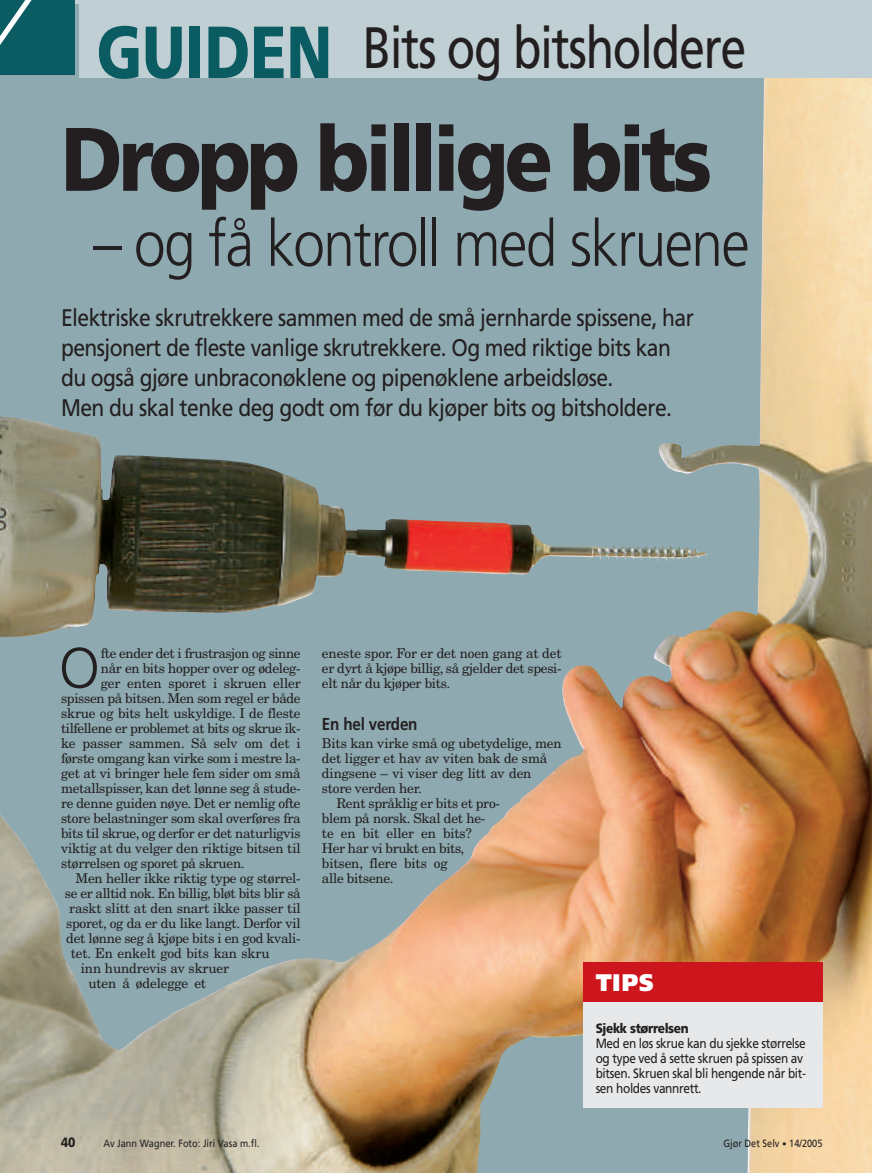
<style>
.page{position:relative;width:872px;height:1173px;background:#fff}
.page>*{position:absolute;margin:0;border:0;box-sizing:border-box;transform-origin:0 0}
.t1{font:900 90px "Frutiger";letter-spacing:-.05em;color:#231f20;scale:.88 1}
.t2{font:300 64.5px "Frutiger";letter-spacing:-.03em;color:#231f20;scale:.88 1}
.t3{font:58.35px "Frutiger";letter-spacing:-.03em;color:#231f20;scale:.8 1}
.t4{font:300 56.85px "Frutiger";color:#231f20}
.t5{font:24px/30px "Frutiger";letter-spacing:-.03em;color:#231f20;scale:.88 1}
.t6{font:900 24px "Frutiger";color:#fff;scale:.88 1}
.t7{font:700 17.25px "Frutiger";letter-spacing:-.01em;color:#231f20;scale:.88 1}
.t8{font:13.5px/15px "New Century Schlbk";letter-spacing:-.02em;color:#231f20;text-align:justify}
.t9{font:13.5px/15px "Frutiger";letter-spacing:-.03em;color:#231f20;scale:.88 1}
.t10{font:900 13.5px "Frutiger";letter-spacing:-.03em;color:#231f20;scale:.88 1}
.t11{font:10.5px "Frutiger";color:#231f20;scale:.88 1}
.s1{font-weight:900;font-size:73.65px;color:#0b5c62}
.s2{font-size:9px}
</style>
<div class="page">
<img style="left:0;top:0;width:872px;height:1173px">
<h3 class="t3" style="left:97px;top:25px;width:813px"><span class="s1">GUIDEN</span> Bits og bitsholdere</h3>
<h1 class="t1" style="left:61px;top:123px;width:741px">Dropp billige bits</h1>
<h2 class="t2" style="left:93px;top:217px;width:747px">– og få kontroll med skruene</h2>
<p class="t5" style="left:61px;top:304px;width:720px">Elektriske skrutrekkere sammen med de små jernharde spissene, har pensjonert de fleste vanlige skrutrekkere. Og med riktige bits kan du også gjøre unbraconøklene og pipenøklene arbeidsløse.<br>Men du skal tenke deg godt om før du kjøper bits og bitsholdere.</p>
<h3 class="t4" style="left:59px;top:645px;width:43px">O</h3>
<p class="t8" style="left:101px;top:647px;width:201px">fte ender det i frustrasjon og sinne</p>
<p class="t8" style="left:101px;top:662px;width:201px">når en bits hopper over og ødeleg-</p>
<p class="t8" style="left:101px;top:677px;width:201px">ger enten sporet i skruen eller</p>
<p class="t8" style="left:61px;top:692px;width:241px">spissen på bitsen. Men som regel er både</p>
<p class="t8" style="left:61px;top:707px;width:241px">skrue og bits helt uskyldige. I de fleste</p>
<p class="t8" style="left:61px;top:722px;width:241px">tilfellene er problemet at bits og skrue ik-</p>
<p class="t8" style="left:61px;top:737px;width:241px">ke passer sammen. Så selv om det i</p>
<p class="t8" style="left:61px;top:752px;width:241px">første omgang kan virke som i mestre la-</p>
<p class="t8" style="left:61px;top:767px;width:241px">get at vi bringer hele fem sider om små</p>
<p class="t8" style="left:61px;top:782px;width:241px">metallspisser, kan det lønne seg å stude-</p>
<p class="t8" style="left:61px;top:797px;width:241px">re denne guiden nøye. Det er nemlig ofte</p>
<p class="t8" style="left:61px;top:812px;width:241px">store belastninger som skal overføres fra</p>
<p class="t8" style="left:61px;top:827px;width:241px">bits til skrue, og derfor er det naturligvis</p>
<p class="t8" style="left:61px;top:842px;width:241px">viktig at du velger den riktige bitsen til</p>
<p class="t8" style="left:61px;top:857px;width:185px">størrelsen og sporet på skruen.</p>
<p class="t8" style="left:76px;top:872px;width:227px">Men heller ikke riktig type og størrel-</p>
<p class="t8" style="left:65px;top:887px;width:237px">se er alltid nok. En billig, bløt bits blir så</p>
<p class="t8" style="left:69px;top:902px;width:233px">raskt slitt at den snart ikke passer til</p>
<p class="t8" style="left:66px;top:917px;width:236px">sporet, og da er du like langt. Derfor vil</p>
<p class="t8" style="left:66px;top:932px;width:236px">det lønne seg å kjøpe bits i en god kvali-</p>
<p class="t8" style="left:71px;top:947px;width:200px">tet. En enkelt god bits kan skru</p>
<p class="t8" style="left:81px;top:962px;width:150px">inn hundrevis av skruer</p>
<p class="t8" style="left:88px;top:977px;width:119px">uten å ødelegge et</p>
<p class="t8" style="left:322px;top:647px;width:241px">eneste spor. For er det noen gang at det er dyrt å kjøpe billig, så gjelder det spesi&shy;elt når du kjøper bits.</p>
<p class="t7" style="left:322px;top:717px;width:110px">En hel verden</p>
<p class="t8" style="left:322px;top:737px;width:241px">Bits kan virke små og ubetydelige, men</p>
<p class="t8" style="left:322px;top:752px;width:227px">det ligger et hav av viten bak de små</p>
<p class="t8" style="left:322px;top:767px;width:211px">dingsene – vi viser deg litt av den</p>
<p class="t8" style="left:322px;top:782px;width:101px">store verden her.</p>
<p class="t8" style="left:336px;top:797px;width:165px">Rent språklig er bits et pro-</p>
<p class="t8" style="left:322px;top:812px;width:165px">blem på norsk. Skal det he-</p>
<p class="t8" style="left:322px;top:827px;width:151px">te en bit eller en bits?</p>
<p class="t8" style="left:322px;top:842px;width:144px">Her har vi brukt en bits,</p>
<p class="t8" style="left:322px;top:857px;width:127px">bitsen, flere bits og</p>
<p class="t8" style="left:322px;top:872px;width:73px">alle bitsene.</p>
<h3 class="t6" style="left:595px;top:973px;width:67px">TIPS</h3>
<p class="t10" style="left:595px;top:1023px;width:107px">Sjekk størrelsen</p>
<p class="t9" style="left:595px;top:1037px;width:241px">Med en løs skrue kan du sjekke størrelse og type ved å sette skruen på spissen av bitsen. Skruen skal bli hengende når bit&shy;sen holdes vannrett.</p>
<p class="t10" style="left:61px;top:1137px;width:18px">40</p>
<p class="t11" style="left:104px;top:1139px;width:179px">Av Jann Wagner. Foto: Jiri Vasa m.fl.</p>
<p class="t11" style="left:723px;top:1139px;width:114px">Gjør Det Selv <span class="s2">•</span> 14/2005</p>
</div>
